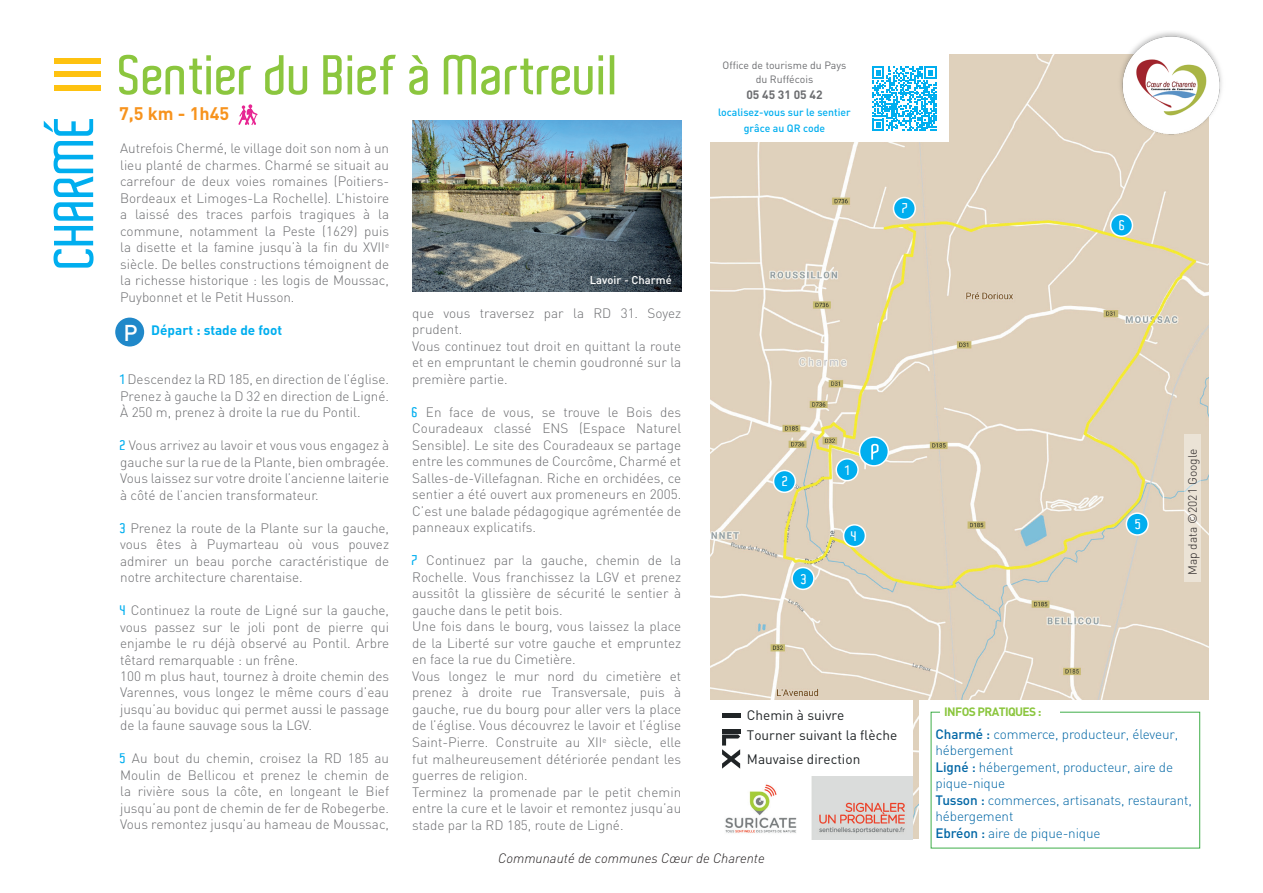
<style>
.page{position:relative;width:1263px;height:893px;background:#fff}
.page>*{position:absolute;margin:0;border:0;box-sizing:border-box;transform-origin:0 0}
.t1{font:600 54px "Aldo";color:#8bc63e}
.t2{font:600 54px "Aldo";color:#00aeef}
.t3{font:700 18px "DIN";color:#f7931d}
.t4{font:13.65px/20.4px "DIN";color:#202426}
.t5{font:300 13.5px/16.5px "DIN";color:#6c6d70;text-align:justify}
.t6{font:300 13.5px/16.5px "DIN";letter-spacing:-.01em;color:#0166a5}
.t7{font:italic 300 13.5px "DIN";color:#231f20}
.t8{font:700 13.5px "DIN";color:#00aeef}
.t9{font:600 13.5px "Aldo";color:#fff}
.t10{font:300 12px "DIN";color:#231f20}
.t11{font:700 12px "DIN";letter-spacing:-.05em;color:#8bc63e}
.t12{font:700 12px "DIN";color:#6c6d70}
.t13{font:500 11.25px "DIN";color:#fff}
.t14{font:500 10.5px/16.5px "DIN";color:#00aeef;text-align:center}
.t15{font:10.5px/13.5px "DIN";color:#6c6d70;text-align:center}
.s1{font-weight:500;font-size:22.65px;color:#fff}
.s2{font-family:"Aldo";font-weight:600;color:#00aeef}
.s3{font-weight:500}
</style>
<div class="page">
<img style="left:710px;top:54px;width:499px;height:785px">
<div style="left:919px;top:700px;width:293px;height:157px;background:#fff"></div>
<img style="left:413px;top:120px;width:268px;height:172px">
<div style="left:115px;top:318px;width:29px;height:28px;background:#2088c9;border-radius:50%"></div>
<div style="left:54px;top:85px;width:47px;height:5px;background:#fec210"></div>
<div style="left:54px;top:72px;width:47px;height:5px;background:#fec210"></div>
<div style="left:54px;top:58px;width:47px;height:5px;background:#fec210"></div>
<div style="left:710px;top:54px;width:238px;height:87px;background:#fff"></div>
<div style="left:893px;top:198px;width:22px;height:21px;background:#00aeef;border-radius:50%"></div>
<div style="left:893px;top:197px;width:23px;height:23px;border:1px solid #fff;border-radius:50%"></div>
<div style="left:1111px;top:214px;width:21px;height:22px;background:#00aeef;border-radius:50%"></div>
<div style="left:1110px;top:214px;width:23px;height:23px;border:1px solid #fff;border-radius:50%"></div>
<svg style="left:1126px;top:513px;width:22px;height:22px"></svg>
<div style="left:1125px;top:512px;width:24px;height:24px;border:1px solid #fff;border-radius:50%"></div>
<div style="left:843px;top:525px;width:22px;height:22px;background:#00aeef;border-radius:50%"></div>
<div style="left:843px;top:524px;width:23px;height:23px;border:1px solid #fff;border-radius:50%"></div>
<div style="left:792px;top:567px;width:22px;height:22px;background:#00aeef;border-radius:50%"></div>
<div style="left:791px;top:567px;width:24px;height:23px;border:1px solid #fff;border-radius:50%"></div>
<div style="left:773px;top:470px;width:22px;height:22px;background:#00aeef;border-radius:50%"></div>
<div style="left:773px;top:470px;width:23px;height:23px;border:1px solid #fff;border-radius:50%"></div>
<div style="left:836px;top:459px;width:22px;height:22px;background:#00aeef;border-radius:50%"></div>
<div style="left:835px;top:458px;width:24px;height:23px;border:1px solid #fff;border-radius:50%"></div>
<div style="left:1184px;top:434px;width:17px;height:147px;background:#ebe3d6"></div>
<div style="left:710px;top:700px;width:202px;height:76px;background:#fff"></div>
<hr style="left:722px;top:714px;width:18px;height:4px;background:#202426">
<hr style="left:722px;top:729px;width:18px;height:4px;background:#202426">
<svg style="left:722px;top:734px;width:18px;height:35px"></svg>
<img style="left:710px;top:776px;width:202px;height:64px">
<svg style="left:239px;top:104px;width:19px;height:22px"></svg>
<svg style="left:872px;top:66px;width:65px;height:65px"></svg>
<svg style="left:859px;top:437px;width:29px;height:29px"></svg>
<div style="left:859px;top:436px;width:30px;height:31px;border:1px solid #fff;border-radius:50%"></div>
<svg style="left:871px;top:444px;width:7px;height:16px"></svg>
<img style="left:1116px;top:32px;width:106px;height:105px">
<div style="left:931px;top:712px;width:269px;height:136px;border:1px solid #40ae49"></div>
<div style="left:940px;top:709px;width:119px;height:19px;background:#fff"></div>
<h1 class="t2" style="left:44px;top:268px;width:155px;rotate:-90deg">CHARMÉ</h1>
<h1 class="t1" style="left:119px;top:45px;width:502px">Sentier du Bief à Martreuil</h1>
<h2 class="t3" style="left:119px;top:102px;width:112px">7,5 km - 1h45</h2>
<p class="t5" style="left:120px;top:140px;width:270px">Autrefois Chermé, le village doit son nom à un lieu planté de charmes. Charmé se situait au carrefour de deux voies romaines (Poitiers-Bordeaux et Limoges-La Rochelle). L’histoire a laissé des traces parfois tragiques à la commune, notamment la Peste (1629) puis la disette et la famine jusqu’à la fin du XVII<sup>e </sup>siècle. De belles constructions témoignent de la richesse historique : les logis de Moussac, Puybonnet et le Petit Husson.</p>
<p class="t13" style="left:590px;top:272px;width:84px">Lavoir - Charmé</p>
<p class="t8" style="left:124px;top:321px;width:160px"><span class="s1">P</span> Départ : stade de foot</p>
<p class="t5" style="left:120px;top:371px;width:270px"><span class="s2">1</span> Descendez la RD 185, en direction de l’église.<br>Prenez à gauche la D 32 en direction de Ligné.<br>À 250 m, prenez à droite la rue du Pontil.</p>
<p class="t5" style="left:120px;top:437px;width:270px"><span class="s2">2</span> Vous arrivez au lavoir et vous vous engagez à gauche sur la rue de la Plante, bien ombragée.<br>Vous laissez sur votre droite l’ancienne laiterie à côté de l’ancien transformateur.</p>
<p class="t5" style="left:120px;top:519px;width:270px"><span class="s2">3</span> Prenez la route de la Plante sur la gauche, vous êtes à Puymarteau où vous pouvez admirer un beau porche caractéristique de notre architecture charentaise.</p>
<p class="t5" style="left:120px;top:602px;width:270px;text-align:left"><span class="s2">4</span> Continuez la route de Ligné sur la gauche, vous passez sur le joli pont de pierre qui enjambe le ru déjà observé au Pontil. Arbre têtard remarquable : un frêne.<br>100 m plus haut, tournez à droite chemin des Varennes, vous longez le même cours d’eau jusqu’au boviduc qui permet aussi le passage de la faune sauvage sous la LGV.</p>
<p class="t5" style="left:120px;top:750px;width:270px"><span class="s2">5</span> Au bout du chemin, croisez la RD 185 au Moulin de Bellicou et prenez le chemin de la rivière sous la côte, en longeant le Bief jusqu’au pont de chemin de fer de Robegerbe.<br>Vous remontez jusqu’au hameau de Moussac,</p>
<p class="t5" style="left:412px;top:305px;width:271px;text-align:left">que vous traversez par la RD 31. Soyez prudent.<br>Vous continuez tout droit en quittant la route et en empruntant le chemin goudronné sur la première partie.</p>
<p class="t5" style="left:412px;top:404px;width:270px"><span class="s2">6</span> En face de vous, se trouve le Bois des Couradeaux classé ENS (Espace Naturel Sensible). Le site des Couradeaux se partage entre les communes de Courcôme, Charmé et Salles-de-Villefagnan. Riche en orchidées, ce sentier a été ouvert aux promeneurs en 2005.<br>C’est une balade pédagogique agrémentée de panneaux explicatifs.</p>
<p class="t5" style="left:412px;top:552px;width:270px;text-align:left"><span class="s2">7</span> Continuez par la gauche, chemin de la Rochelle. Vous franchissez la LGV et prenez aussitôt la glissière de sécurité le sentier à gauche dans le petit bois.<br>Une fois dans le bourg, vous laissez la place de la Liberté sur votre gauche et empruntez en face la rue du Cimetière.<br>Vous longez le mur nord du cimetière et prenez à droite rue Transversale, puis à gauche, rue du bourg pour aller vers la place de l’église. Vous découvrez le lavoir et l’église Saint-Pierre. Construite au XII<sup>e</sup> siècle, elle fut malheureusement détériorée pendant les guerres de religion.<br>Terminez la promenade par le petit chemin entre la cure et le lavoir et remontez jusqu’au stade par la RD 185, route de Ligné.</p>
<p class="t15" style="left:722px;top:59px;width:125px">Office de tourisme du Pays du Ruffécois</p>
<p class="t12" style="left:746px;top:87px;width:78px">05 45 31 05 42</p>
<p class="t14" style="left:718px;top:103px;width:134px">localisez-vous sur le sentier grâce au QR code</p>
<p class="t9" style="left:902px;top:201px;width:7px">7</p>
<p class="t9" style="left:782px;top:474px;width:7px">2</p>
<p class="t9" style="left:801px;top:571px;width:7px">3</p>
<p class="t9" style="left:845px;top:462px;width:6px">1</p>
<p class="t9" style="left:851px;top:528px;width:7px">4</p>
<p class="t4" style="left:747px;top:705px;width:152px">Chemin à suivre<br>Tourner suivant la flèche</p>
<p class="t4" style="left:747px;top:748px;width:115px">Mauvaise direction</p>
<p class="t7" style="left:498px;top:849px;width:268px">Communauté de communes Cœur de Charente</p>
<p class="t9" style="left:1119px;top:218px;width:7px">6</p>
<p class="t9" style="left:1135px;top:517px;width:7px">5</p>
<p class="t10" style="left:1185px;top:575px;width:128px;rotate:-90deg">Map data ©2021 Google</p>
<p class="t11" style="left:944px;top:704px;width:99px">INFOS PRATIQUES :</p>
<p class="t6" style="left:935px;top:725px;width:258px"><span class="s3">Charmé :</span> commerce, producteur, éleveur, hébergement<br><span class="s3">Ligné :</span> hébergement, producteur, aire de pique-nique<br><span class="s3">Tusson :</span> commerces, artisanats, restaurant, hébergement<br><span class="s3">Ebréon :</span> aire de pique-nique</p>
</div>
